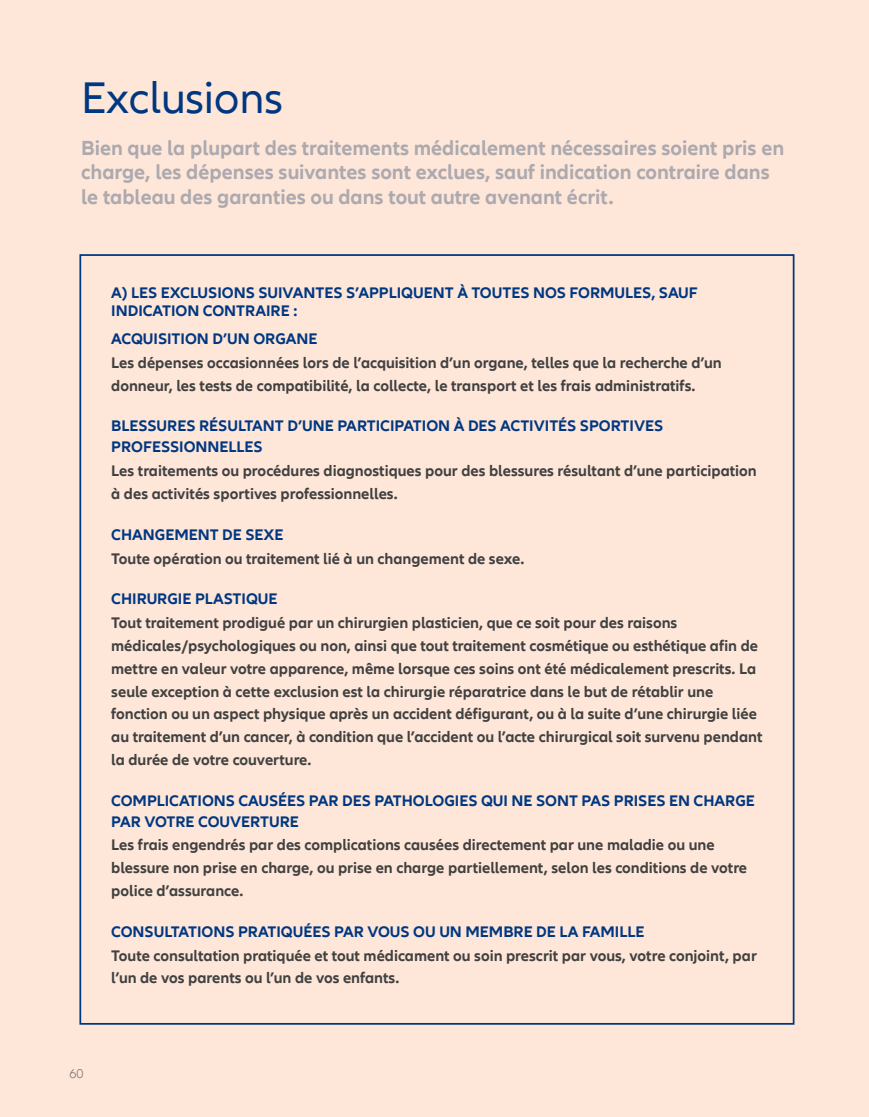
<style>
.page{position:relative;width:869px;height:1117px;background:#fff}
.page>*{position:absolute;margin:0;border:0;box-sizing:border-box;transform-origin:0 0}
.t1{font:45.5px "Allianz Neo";color:#003781}
.t2{font:700 21px/24.5px "Allianz Neo";color:#aca9af}
.t3{font:700 15.75px/22.8px "Allianz Neo";color:#414141}
.t4{font:700 15.75px/21px "Allianz Neo";color:#003781}
.t5{font:300 13.12px "Allianz Neo";color:#6c6e71}
</style>
<div class="page">
<div style="left:0;top:0;width:868px;height:1116px;background:#fee7d9"></div>
<h1 class="t1" style="left:81px;top:70px;width:203px">Exclusions</h1>
<h2 class="t2" style="left:81px;top:136px;width:704px">Bien que la plupart des traitements médicalement nécessaires soient pris en charge, les dépenses suivantes sont exclues, sauf indication contraire dans le tableau des garanties ou dans tout autre avenant écrit.</h2>
<p class="t4" style="left:111px;top:284px;width:587px;line-height:17.5px">A) LES EXCLUSIONS SUIVANTES S’APPLIQUENT À TOUTES NOS FORMULES, SAUF<br>INDICATION CONTRAIRE :</p>
<p class="t4" style="left:111px;top:328px;width:208px">ACQUISITION D’UN ORGANE</p>
<p class="t3" style="left:111px;top:351px;width:611px">Les dépenses occasionnées lors de l’acquisition d’un organe, telles que la recherche d’un donneur, les tests de compatibilité, la collecte, le transport et les frais administratifs.</p>
<p class="t4" style="left:111px;top:415px;width:553px">BLESSURES RÉSULTANT D’UNE PARTICIPATION À DES ACTIVITÉS SPORTIVES<br>PROFESSIONNELLES</p>
<p class="t3" style="left:111px;top:459px;width:646px">Les traitements ou procédures diagnostiques pour des blessures résultant d’une participation à des activités sportives professionnelles.</p>
<p class="t4" style="left:111px;top:524px;width:174px">CHANGEMENT DE SEXE</p>
<p class="t3" style="left:111px;top:547px;width:414px">Toute opération ou traitement lié à un changement de sexe.</p>
<p class="t4" style="left:111px;top:588px;width:168px">CHIRURGIE PLASTIQUE</p>
<p class="t3" style="left:111px;top:611px;width:652px">Tout traitement prodigué par un chirurgien plasticien, que ce soit pour des raisons médicales/psychologiques ou non, ainsi que tout traitement cosmétique ou esthétique afin de mettre en valeur votre apparence, même lorsque ces soins ont été médicalement prescrits. La seule exception à cette exclusion est la chirurgie réparatrice dans le but de rétablir une fonction ou un aspect physique après un accident défigurant, ou à la suite d’une chirurgie liée au traitement d’un cancer, à condition que l’accident ou l’acte chirurgical soit survenu pendant la durée de votre couverture.</p>
<p class="t4" style="left:111px;top:789px;width:644px">COMPLICATIONS CAUSÉES PAR DES PATHOLOGIES QUI NE SONT PAS PRISES EN CHARGE<br>PAR VOTRE COUVERTURE</p>
<p class="t3" style="left:111px;top:833px;width:637px">Les frais engendrés par des complications causées directement par une maladie ou une blessure non prise en charge, ou prise en charge partiellement, selon les conditions de votre police d’assurance.</p>
<p class="t4" style="left:111px;top:920px;width:534px">CONSULTATIONS PRATIQUÉES PAR VOUS OU UN MEMBRE DE LA FAMILLE</p>
<p class="t3" style="left:111px;top:943px;width:647px">Toute consultation pratiquée et tout médicament ou soin prescrit par vous, votre conjoint, par l’un de vos parents ou l’un de vos enfants.</p>
<p class="t5" style="left:69px;top:1065px;width:16px">60</p>
</div>
